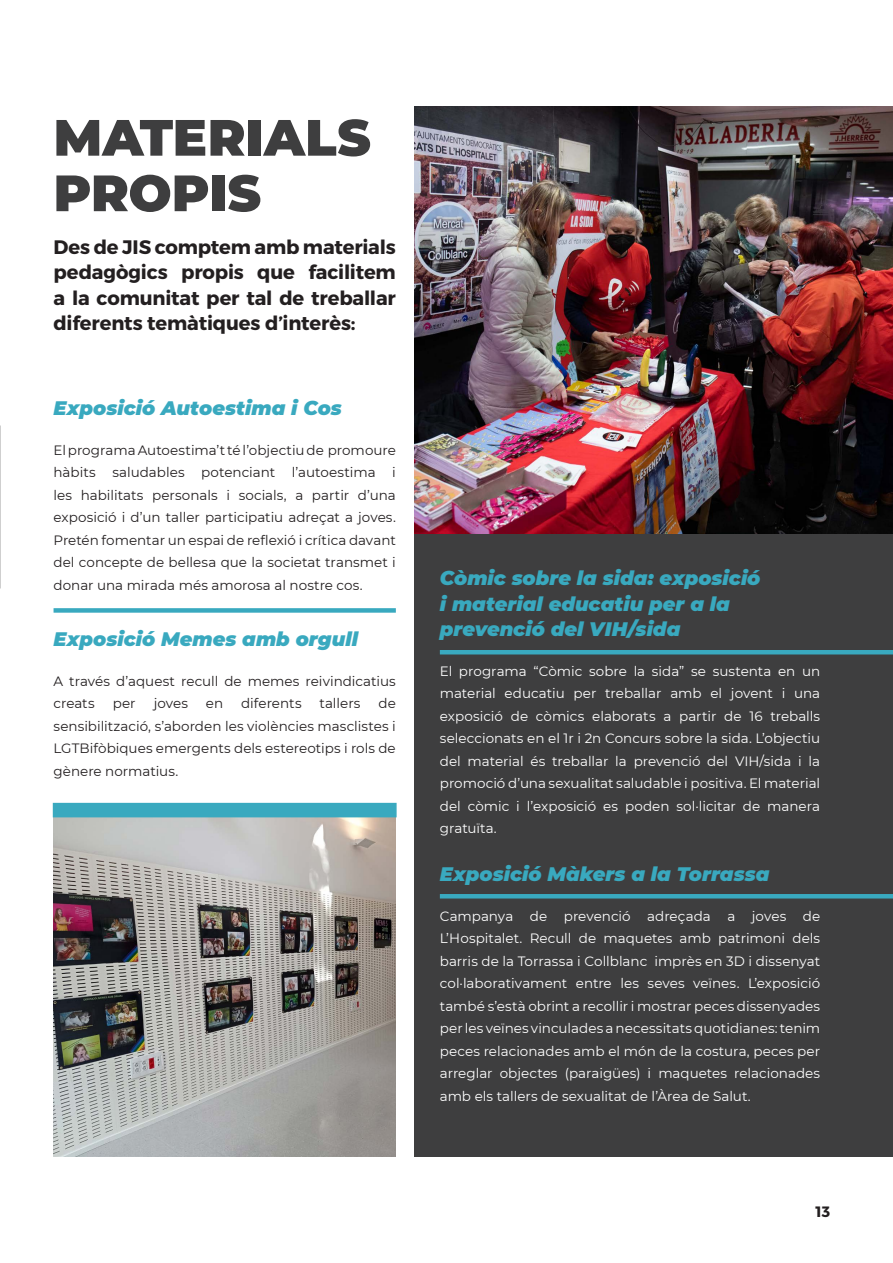
<style>
.page{position:relative;width:893px;height:1263px;background:#fff}
.page>*{position:absolute;margin:0;border:0;box-sizing:border-box;transform-origin:0 0}
.Title_01{font:900 51px/55.5px "Montserrat";letter-spacing:.005em;color:#3e3e3f}
.Title_01-2{font:italic 900 19.5px/25.5px "Montserrat";color:#39a9bf}
.Title_01-3{font:700 19.5px/25.5px "Montserrat";letter-spacing:-.01em;color:#231f20;text-align:justify}
.t1{font:700 15px "Montserrat";color:#231f20}
.Box_03_Text_01{font:13.5px/22.5px "Montserrat";color:#fff;text-align:justify}
.Body_Text{font:13.5px/22.5px "Montserrat";color:#231f20;text-align:justify}
</style>
<div class="page">
<div style="left:415px;top:534px;width:478px;height:623px;background:#3e3e3f"></div>
<img style="left:415px;top:106px;width:478px;height:428px">
<img style="left:54px;top:817px;width:342px;height:340px">
<div style="left:53px;top:803px;width:344px;height:14px;background:#39a9bf"></div>
<hr style="left:440px;top:650px;width:453px;height:4px;background:#39a9bf">
<hr style="left:440px;top:894px;width:453px;height:4px;background:#39a9bf">
<div style="left:54px;top:608px;width:342px;height:5px;background:#39a9bf"></div>
<p class="Title_01" style="left:54px;top:107px;width:319px">MATERIALS<br>PROPIS</p>
<p class="Title_01-3" style="left:54px;top:234px;width:344px">Des de JIS comptem amb materials pedagògics propis que facilitem a la comunitat per tal de treballar diferents temàtiques d’interès:</p>
<p class="Title_01-2" style="left:54px;top:394px;width:290px">Exposició Autoestima i Cos</p>
<p class="Body_Text" style="left:54px;top:438px;width:344px">El programa Autoestima’t té l’objectiu de promoure hàbits saludables potenciant l’autoestima i les habilitats personals i socials, a partir d’una exposició i d’un taller participatiu adreçat a joves.<br>Pretén fomentar un espai de reflexió i crítica davant del concepte de bellesa que la societat transmet i donar una mirada més amorosa al nostre cos.</p>
<p class="Title_01-2" style="left:54px;top:625px;width:306px">Exposició Memes amb orgull</p>
<p class="Body_Text" style="left:54px;top:669px;width:344px">A través d’aquest recull de memes reivindicatius creats</p>
<p class="Body_Text" style="left:113px;top:692px;width:24px">per</p>
<p class="Body_Text" style="left:154px;top:692px;width:36px">joves</p>
<p class="Body_Text" style="left:206px;top:692px;width:19px">en</p>
<p class="Body_Text" style="left:241px;top:692px;width:62px">diferents</p>
<p class="Body_Text" style="left:320px;top:692px;width:42px">tallers</p>
<p class="Body_Text" style="left:54px;top:692px;width:344px;text-indent:325px">de sensibilització, s’aborden les violències masclistes i LGTBifòbiques emergents dels estereotips i rols de gènere normatius.</p>
<p class="Title_01-2" style="left:440px;top:564px;width:322px">Còmic sobre la sida: exposició i material educatiu per a la prevenció del VIH/sida</p>
<p class="Box_03_Text_01" style="left:440px;top:659px;width:382px">El programa “Còmic sobre la sida” se sustenta en un material educatiu per treballar amb el jovent i una exposició de còmics elaborats a partir de 16 treballs seleccionats en el 1r i 2n Concurs sobre la sida. L’objectiu del material és treballar la prevenció del VIH/sida i la promoció d’una sexualitat saludable i positiva. El material del còmic i l’exposició es poden sol·licitar de manera gratuïta.</p>
<p class="Title_01-2" style="left:440px;top:860px;width:331px">Exposició Màkers a la Torrassa</p>
<p class="Box_03_Text_01" style="left:440px;top:904px;width:382px">Campanya de prevenció adreçada a joves de L’Hospitalet. Recull de maquetes amb patrimoni dels barris de la Torrassa i Collblanc imprès en 3D i dissenyat col·laborativament entre les seves veïnes. L’exposició també s’està obrint a recollir i mostrar peces dissenyades per les veïnes vinculades a necessitats quotidianes: tenim peces relacionades amb el món de la costura, peces per arreglar objectes (paraigües) i maquetes relacionades amb els tallers de sexualitat de l’Àrea de Salut.</p>
<p class="t1" style="left:815px;top:1202px;width:16px">13</p>
</div>
